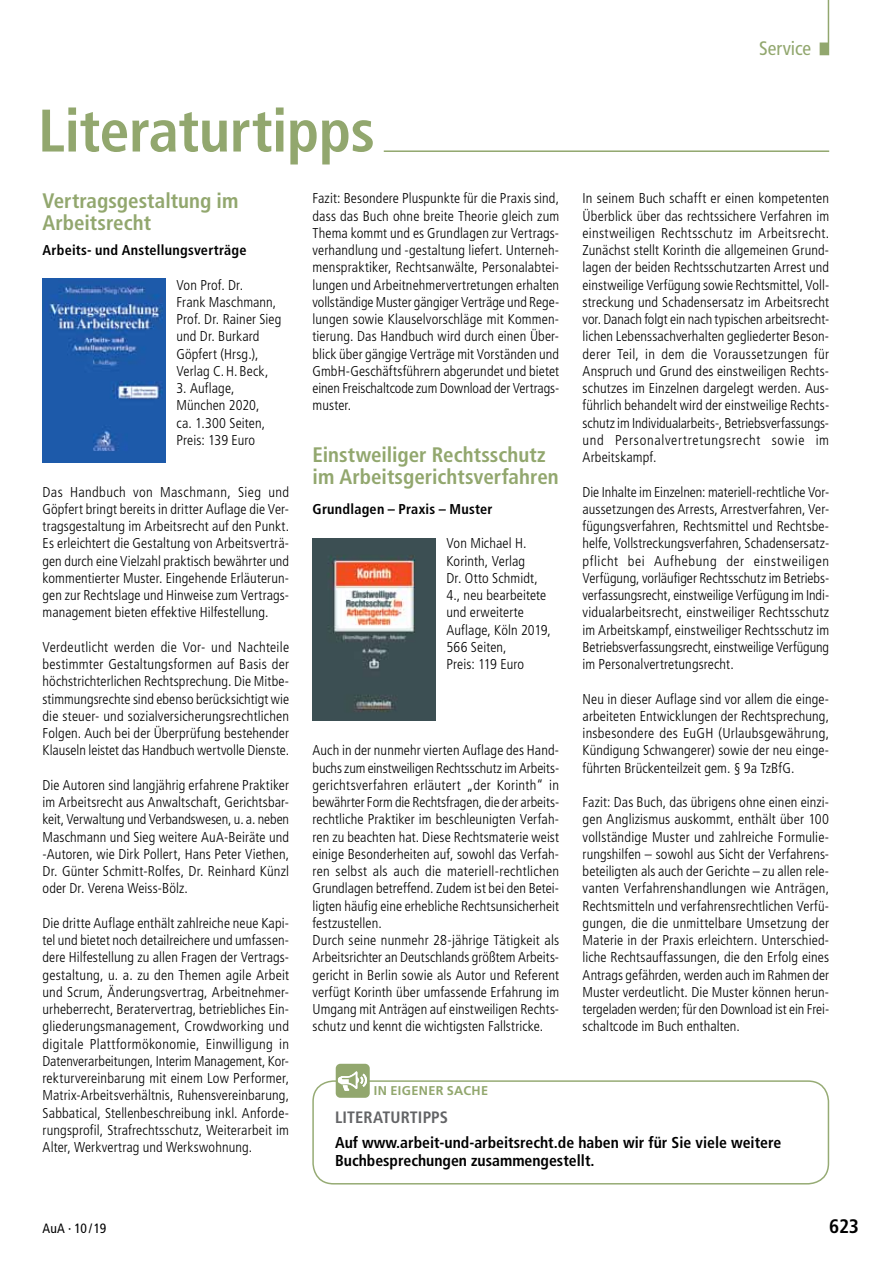
<style>
.page{position:relative;width:893px;height:1263px;background:#fff}
.page>*{position:absolute;margin:0;border:0;box-sizing:border-box;transform-origin:0 0}
.t1{font:700 condensed 60px "Frutiger LT Std";letter-spacing:-.01em;color:#92a76e}
.t2{font:700 condensed 21px/22.5px "Frutiger LT Std";color:#92a76e}
.t3{font:condensed 19.5px "Frutiger LT Std";letter-spacing:-.005em;color:#92a76e}
.t4{font:700 condensed 19.5px "Frutiger LT Std";color:#000}
.t5{font:700 condensed 16.5px "Frutiger LT Std";letter-spacing:.005em;color:#636466}
.t6{font:700 condensed 15.75px/18px "Frutiger LT Std";color:#000}
.t7{font:300 condensed 14.25px/17.2px "Frutiger LT Std";letter-spacing:.01em;color:#000;text-align:justify}
.t8{font:700 condensed 14.25px "Frutiger LT Std";letter-spacing:.015em;color:#000}
.t9{font:condensed 13.5px "Frutiger LT Std";letter-spacing:-.015em;color:#000}
.t10{font:700 12.75px "Frutiger LT Std";letter-spacing:.025em;color:#92a76e}
</style>
<div class="page">
<svg style="left:820px;top:0;width:9px;height:55px"></svg>
<hr style="left:384px;top:150px;width:445px;height:2px;background:#92a76e">
<img style="left:43px;top:278px;width:123px;height:184px">
<img style="left:313px;top:539px;width:123px;height:182px">
<div style="left:312px;top:1080px;width:517px;height:104px;border:2px solid #96ab74;border-radius:21px"></div>
<div style="left:336px;top:1064px;width:34px;height:34px;background:#92a76e;border-radius:5px"></div>
<svg style="left:337px;top:1071px;width:30px;height:20px"></svg>
<h3 class="t3" style="left:759px;top:37px;width:54px">Service</h3>
<h1 class="t1" style="left:38px;top:95px;width:338px">Literaturtipps</h1>
<h2 class="t2" style="left:43px;top:189px;width:197px">Vertragsgestaltung im<br>Arbeitsrecht</h2>
<p class="t8" style="left:43px;top:242px;width:205px">Arbeits- und Anstellungsverträge</p>
<p class="t7" style="left:176px;top:276px;width:107px;text-align:left">Von Prof. Dr.<br>Frank Maschmann,<br>Prof. Dr. Rainer Sieg und Dr. Burkard<br>Göpfert (Hrsg.),<br>Verlag C.H. Beck,</p>
<p class="t7" style="left:176px;top:380px;width:90px;text-align:left">3. Auflage,<br>München 2020, ca. 1.300 Seiten,<br>Preis: 139 Euro</p>
<p class="t7" style="left:313px;top:190px;width:248px">Fazit: Besondere Pluspunkte für die Praxis sind, dass das Buch ohne breite Theorie gleich zum Thema kommt und es Grundlagen zur Vertrags&shy;verhandlung und -gestaltung liefert. Unterneh&shy;menspraktiker, Rechtsanwälte, Personalabtei&shy;lungen und Arbeitnehmervertretungen erhalten vollständige Muster gängiger Verträge und Rege&shy;lungen sowie Klauselvorschläge mit Kommen&shy;tierung. Das Handbuch wird durch einen Über&shy;blick über gängige Verträge mit Vorständen und GmbH-Geschäftsführern abgerundet und bietet einen Freischaltcode zum Download der Vertrags&shy;muster.</p>
<h2 class="t2" style="left:313px;top:443px;width:248px">Einstweiliger Rechtsschutz im Arbeitsgerichtsverfahren</h2>
<p class="t8" style="left:313px;top:500px;width:182px">Grundlagen – Praxis – Muster</p>
<p class="t7" style="left:446px;top:535px;width:106px;text-align:left">Von Michael H.<br>Korinth, Verlag<br>Dr. Otto Schmidt,<br>4., neu bearbeitete und erweiterte<br>Auflage, Köln 2019,<br>566 Seiten,<br>Preis: 119 Euro</p>
<p class="t7" style="left:583px;top:190px;width:248px">In seinem Buch schafft er einen kompetenten Überblick über das rechtssichere Verfahren im einstweiligen Rechtsschutz im Arbeitsrecht.<br>Zunächst stellt Korinth die allgemeinen Grund&shy;lagen der beiden Rechtsschutzarten Arrest und einstweilige Verfügung sowie Rechtsmittel, Voll&shy;streckung und Schadensersatz im Arbeitsrecht vor. Danach folgt ein nach typischen arbeitsrecht&shy;lichen Lebenssachverhalten gegliederter Beson&shy;derer Teil, in dem die Voraussetzungen für Anspruch und Grund des einstweiligen Rechts&shy;schutzes im Einzelnen dargelegt werden. Aus&shy;führlich behandelt wird der einstweilige Rechts&shy;schutz im Individualarbeits-, Betriebsverfassungs&shy;und Personalvertretungsrecht sowie im Arbeitskampf.</p>
<p class="t7" style="left:583px;top:483px;width:248px">Die Inhalte im Einzelnen: materiell-rechtliche Vor&shy;aussetzungen des Arrests, Arrestverfahren, Ver&shy;fügungsverfahren, Rechtsmittel und Rechtsbe&shy;helfe, Vollstreckungsverfahren, Schadensersatz&shy;pflicht bei Aufhebung der einstweiligen Verfügung, vorläufiger Rechtsschutz im Betriebs&shy;verfassungsrecht, einstweilige Verfügung im Indi&shy;vidualarbeitsrecht, einstweiliger Rechtsschutz im Arbeitskampf, einstweiliger Rechtsschutz im Betriebsverfassungsrecht, einstweilige Verfügung im Personalvertretungsrecht.</p>
<p class="t7" style="left:583px;top:690px;width:248px">Neu in dieser Auflage sind vor allem die einge&shy;arbeiteten Entwicklungen der Rechtsprechung, insbesondere des EuGH (Urlaubsgewährung, Kündigung Schwangerer) sowie der neu einge&shy;führten Brückenteilzeit gem. § 9a TzBfG.</p>
<p class="t7" style="left:583px;top:794px;width:248px">Fazit: Das Buch, das übrigens ohne einen einzi&shy;gen Anglizismus auskommt, enthält über 100 vollständige Muster und zahlreiche Formulie&shy;rungshilfen – sowohl aus Sicht der Verfahrens&shy;beteiligten als auch der Gerichte – zu allen rele&shy;vanten Verfahrenshandlungen wie Anträgen, Rechtsmitteln und verfahrensrechtlichen Verfü&shy;gungen, die die unmittelbare Umsetzung der Materie in der Praxis erleichtern. Unterschied&shy;liche Rechtsauffassungen, die den Erfolg eines Antrags gefährden, werden auch im Rahmen der Muster verdeutlicht. Die Muster können herun&shy;tergeladen werden; für den Download ist ein Frei&shy;schaltcode im Buch enthalten.</p>
<p class="t7" style="left:43px;top:483px;width:248px">Das Handbuch von Maschmann, Sieg und Göpfert bringt bereits in dritter Auflage die Ver&shy;tragsgestaltung im Arbeitsrecht auf den Punkt.<br>Es erleichtert die Gestaltung von Arbeitsverträ&shy;gen durch eine Vielzahl praktisch bewährter und kommentierter Muster. Eingehende Erläuterun&shy;gen zur Rechtslage und Hinweise zum Vertrags&shy;management bieten effektive Hilfestellung.</p>
<p class="t7" style="left:43px;top:638px;width:248px">Verdeutlicht werden die Vor- und Nachteile bestimmter Gestaltungsformen auf Basis der höchstrichterlichen Rechtsprechung. Die Mitbe&shy;stimmungsrechte sind ebenso berücksichtigt wie die steuer- und sozialversicherungsrechtlichen Folgen. Auch bei der Überprüfung bestehender Klauseln leistet das Handbuch wertvolle Dienste.</p>
<p class="t7" style="left:43px;top:776px;width:248px">Die Autoren sind langjährig erfahrene Praktiker im Arbeitsrecht aus Anwaltschaft, Gerichtsbar&shy;keit, Verwaltung und Verbandswesen, u. a. neben Maschmann und Sieg weitere AuA-Beiräte und -Autoren, wie Dirk Pollert, Hans Peter Viethen, Dr. Günter Schmitt-Rolfes, Dr. Reinhard Künzl oder Dr. Verena Weiss-Bölz.</p>
<p class="t7" style="left:43px;top:914px;width:248px">Die dritte Auflage enthält zahlreiche neue Kapi&shy;tel und bietet noch detailreichere und umfassen&shy;dere Hilfestellung zu allen Fragen der Vertrags&shy;gestaltung, u. a. zu den Themen agile Arbeit und Scrum, Änderungsvertrag, Arbeitnehmer&shy;urheberrecht, Beratervertrag, betriebliches Ein&shy;gliederungsmanagement, Crowdworking und digitale Plattformökonomie, Einwilligung in Datenverarbeitungen, Interim Management, Kor&shy;rekturvereinbarung mit einem Low Performer, Matrix-Arbeitsverhältnis, Ruhensvereinbarung, Sabbatical, Stellenbeschreibung inkl. Anforde&shy;rungsprofil, Strafrechtsschutz, Weiterarbeit im Alter, Werkvertrag und Werkswohnung.</p>
<p class="t7" style="left:313px;top:742px;width:248px;text-align:left">Auch in der nunmehr vierten Auflage des Hand&shy;buchs zum einstweiligen Rechtsschutz im Arbeits&shy;gerichtsverfahren erläutert „der Korinth“ in bewährter Form die Rechtsfragen, die der arbeits&shy;rechtliche Praktiker im beschleunigten Verfah&shy;ren zu beachten hat. Diese Rechtsmaterie weist einige Besonderheiten auf, sowohl das Verfah&shy;ren selbst als auch die materiell-rechtlichen Grundlagen betreffend. Zudem ist bei den Betei&shy;ligten häufig eine erhebliche Rechtsunsicherheit festzustellen.<br>Durch seine nunmehr 28-jährige Tätigkeit als Arbeitsrichter an Deutschlands größtem Arbeits&shy;gericht in Berlin sowie als Autor und Referent verfügt Korinth über umfassende Erfahrung im Umgang mit Anträgen auf einstweiligen Rechts&shy;schutz und kennt die wichtigsten Fallstricke.</p>
<p class="t10" style="left:374px;top:1083px;width:116px">IN EIGENER SACHE</p>
<p class="t5" style="left:335px;top:1108px;width:115px">literaturtipps</p>
<p class="t6" style="left:335px;top:1134px;width:448px">Auf www.arbeit-und-arbeitsrecht.de haben wir für Sie viele weitere<br>Buchbesprechungen zusammengestellt.</p>
<p class="t9" style="left:43px;top:1221px;width:65px">AuA · 10 / 19</p>
<h3 class="t4" style="left:829px;top:1215px;width:31px">623</h3>
</div>
